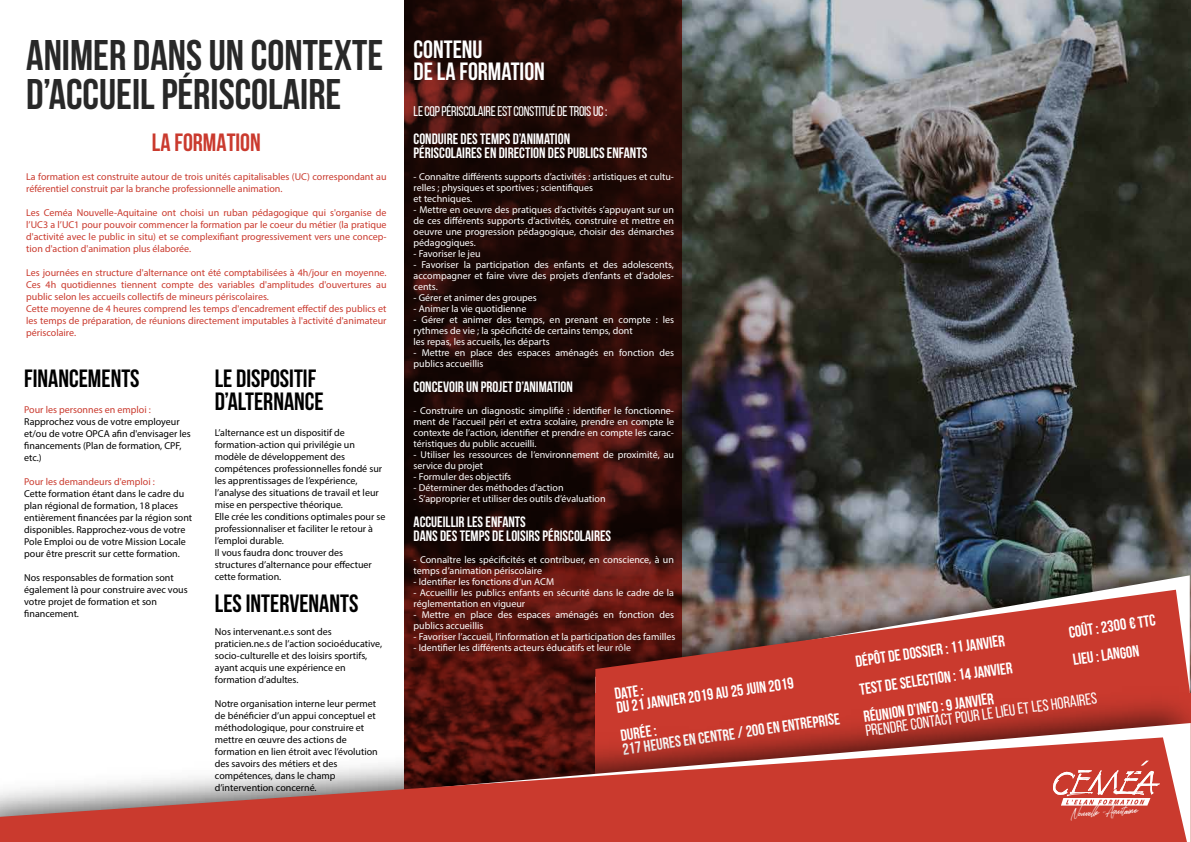
<style>
.page{position:relative;width:1191px;height:842px;background:#fff}
.page>*{position:absolute;margin:0;border:0;box-sizing:border-box;transform-origin:0 0}
.t1{font:700 42.9px/39.6px "Bebas Neue";color:#282828}
.t2{font:700 25px/23px "Bebas Neue";color:#000}
.t3{font:700 25px/22px "Bebas Neue";color:#fff}
.t4{font:700 25px "Bebas Neue";color:#ca3a2e}
.t5{font:700 16px/13.8px "Bebas Neue";color:#fff}
.t6{font:16px "Bebas Neue";color:#fff}
.t7{font:700 15px/14px "Bebas Neue";color:#fff}
.t8{font:14px "Bebas Neue";letter-spacing:-.02em;color:#fff}
.t9{font:italic 13.4px "Brownhill Script";color:#fff}
.t10{font:10px/11px "Myriad Pro";color:#fff}
.t11{font:10px/12px "Myriad Pro";color:#000}
.t12{font:10px/12px "Myriad Pro";color:#ca3a2e}
</style>
<div class="page">
<img style="left:681px;top:12px;width:510px;height:528px">
<svg style="left:404px;top:0;width:277px;height:675px;background:#250a07"></svg>
<img style="left:496px;top:540px;width:695px;height:135px">
<svg style="left:595px;top:575px;width:594px;height:15px;background:#726260"></svg>
<svg style="left:595px;top:590px;width:594px;height:85px;background:#a44a41"></svg>
<img style="left:404px;top:675px;width:787px;height:167px">
<svg style="left:404px;top:723px;width:786px;height:119px;background:#a1443c"></svg>
<svg style="left:0;top:737px;width:1187px;height:105px;fill:#ca3a2e"></svg>
<svg style="left:1052px;top:760px;width:108px;height:46px"></svg>
<img style="left:496px;top:0;width:695px;height:12px">
<h1 class="t1" style="left:26px;top:34px;width:358px">ANIMER DANS UN CONTEXTE<br>D’ACCUEIL PÉRISCOLAIRE</h1>
<h2 class="t4" style="left:152px;top:128px;width:110px">LA FORMATION</h2>
<p class="t12" style="left:26px;top:170px;width:362px">La formation est construite autour de trois unités capitalisables (UC) correspondant au référentiel construit par la branche professionnelle animation.</p>
<p class="t12" style="left:26px;top:206px;width:362px;text-align:justify">Les Ceméa Nouvelle-Aquitaine ont choisi un ruban pédagogique qui s'organise de l’UC3 a l’UC1 pour pouvoir commencer la formation par le coeur du métier (la pratique d'activité avec le public in situ) et se complexifiant progressivement vers une concep&shy;tion d'action d'animation plus élaborée.</p>
<p class="t12" style="left:26px;top:266px;width:362px">Les journées en structure d'alternance ont été comptabilisées à 4h/jour en moyenne.<br>Ces 4h quotidiennes tiennent compte des variables d'amplitudes d'ouvertures au public selon les accueils collectifs de mineurs périscolaires.<br>Cette moyenne de 4 heures comprend les temps d'encadrement effectif des publics et les temps de préparation, de réunions directement imputables à l'activité d'animateur périscolaire.</p>
<h2 class="t2" style="left:24px;top:367px;width:117px">FINANCEMENTS</h2>
<p class="t12" style="left:24px;top:404px;width:128px">Pour les personnes en emploi :</p>
<p class="t11" style="left:24px;top:416px;width:168px">Rapprochez vous de votre employeur et/ou de votre OPCA afin d'envisager les financements (Plan de formation, CPF, etc.)</p>
<p class="t12" style="left:24px;top:476px;width:132px">Pour les demandeurs d'emploi :</p>
<p class="t11" style="left:24px;top:488px;width:170px">Cette formation étant dans le cadre du plan régional de formation, 18 places entièrement financées par la région sont disponibles. Rapprochez-vous de votre Pole Emploi ou de votre Mission Locale pour être prescrit sur cette formation.</p>
<p class="t11" style="left:24px;top:572px;width:165px">Nos responsables de formation sont également là pour construire avec vous votre projet de formation et son financement.</p>
<h2 class="t2" style="left:215px;top:367px;width:111px">LE DISPOSITIF<br>D’ALTERNANCE</h2>
<p class="t11" style="left:215px;top:427px;width:172px">L’alternance est un dispositif de formation-action qui privilégie un modèle de développement des compétences professionnelles fondé sur les apprentissages de l’expérience, l’analyse des situations de travail et leur mise en perspective théorique.<br>Elle crée les conditions optimales pour se professionnaliser et faciliter le retour à l’emploi durable.<br>Il vous faudra donc trouver des structures d’alternance pour effectuer cette formation.</p>
<h2 class="t2" style="left:215px;top:591px;width:145px">LES INTERVENANTS</h2>
<p class="t11" style="left:215px;top:625px;width:169px">Nos intervenant.e.s sont des praticien.ne.s de l’action socioéducative, socio-culturelle et des loisirs sportifs, ayant acquis une expérience en formation d’adultes.</p>
<p class="t11" style="left:215px;top:697px;width:164px">Notre organisation interne leur permet de bénéficier d’un appui conceptuel et méthodologique, pour construire et mettre en œuvre des actions de formation en lien étroit avec l’évolution des savoirs des métiers et des compétences, dans le champ d’intervention concerné.</p>
<h2 class="t3" style="left:413px;top:38px;width:133px">CONTENU<br>DE LA FORMATION</h2>
<h3 class="t8" style="left:413px;top:105px;width:195px">LE CQP PÉRISCOLAIRE EST CONSTITUÉ DE TROIS UC :</h3>
<h3 class="t7" style="left:413px;top:132px;width:235px">CONDUIRE DES TEMPS D’ANIMATION<br>PÉRISCOLAIRES EN DIRECTION DES PUBLICS ENFANTS</h3>
<p class="t10" style="left:413px;top:171px;width:262px">- Connaître différents supports d’activités : artistiques et cultu&shy;relles ; physiques et sportives ; scientifiques<br>et techniques.</p>
<p class="t10" style="left:413px;top:204px;width:262px;text-align:justify">- Mettre en oeuvre des pratiques d’activités s’appuyant sur un de ces différents supports d’activités, construire et mettre en oeuvre une progression pédagogique, choisir des démarches pédagogiques.</p>
<p class="t10" style="left:413px;top:248px;width:68px">- Favoriser le jeu</p>
<p class="t10" style="left:413px;top:259px;width:262px;text-align:justify">- Favoriser la participation des enfants et des adolescents, accompagner et faire vivre des projets d’enfants et d’adoles&shy;cents.</p>
<p class="t10" style="left:413px;top:292px;width:125px">- Gérer et animer des groupes</p>
<p class="t10" style="left:413px;top:303px;width:114px">- Animer la vie quotidienne</p>
<p class="t10" style="left:413px;top:314px;width:262px">- Gérer et animer des temps, en prenant en compte : les rythmes de vie ; la spécificité de certains temps, dont<br>les repas, les accueils, les départs</p>
<p class="t10" style="left:413px;top:347px;width:262px">- Mettre en place des espaces aménagés en fonction des publics accueillis</p>
<h3 class="t7" style="left:413px;top:380px;width:161px">CONCEVOIR UN PROJET D’ANIMATION</h3>
<p class="t10" style="left:413px;top:405px;width:262px;text-align:justify">- Construire un diagnostic simplifié : identifier le fonctionne&shy;ment de l’accueil péri et extra scolaire, prendre en compte le contexte de l’action, identifier et prendre en compte les carac&shy;téristiques du public accueilli.</p>
<p class="t10" style="left:413px;top:449px;width:262px">- Utiliser les ressources de l’environnement de proximité, au service du projet</p>
<p class="t10" style="left:413px;top:471px;width:99px">- Formuler des objectifs</p>
<p class="t10" style="left:413px;top:482px;width:151px">- Déterminer des méthodes d’action</p>
<p class="t10" style="left:413px;top:493px;width:193px">- S’approprier et utiliser des outils d’évaluation</p>
<h3 class="t7" style="left:413px;top:515px;width:199px">ACCUEILLIR LES ENFANTS<br>DANS DES TEMPS DE LOISIRS PÉRISCOLAIRES</h3>
<p class="t10" style="left:413px;top:554px;width:262px">- Connaître les spécificités et contribuer, en conscience, à un temps d’animation périscolaire</p>
<p class="t10" style="left:413px;top:576px;width:142px">- Identifier les fonctions d’un ACM</p>
<p class="t10" style="left:413px;top:587px;width:262px">- Accueillir les publics enfants en sécurité dans le cadre de la réglementation en vigueur</p>
<p class="t10" style="left:413px;top:609px;width:262px">- Mettre en place des espaces aménagés en fonction des publics accueillis</p>
<p class="t10" style="left:413px;top:631px;width:263px">- Favoriser l’accueil, l’information et la participation des familles</p>
<p class="t10" style="left:413px;top:642px;width:219px">- Identifier les différents acteurs éducatifs et leur rôle</p>
<h3 class="t5" style="left:613px;top:687px;width:180px;rotate:-8deg">DATE :<br>DU 21 JANVIER 2019 AU 25 JUIN 2019</h3>
<h3 class="t5" style="left:619px;top:728px;width:221px;rotate:-8deg">DURÉE :<br>217 HEURES EN CENTRE / 200 EN ENTREPRISE</h3>
<h3 class="t5" style="left:1068px;top:625px;width:89px;rotate:-8deg">COÛT : 2300 € TTC</h3>
<h3 class="t5" style="left:854px;top:654px;width:152px;rotate:-8deg">DÉPÔT DE DOSSIER : 11 JANVIER</h3>
<h3 class="t5" style="left:1072px;top:653px;width:68px;rotate:-8deg">LIEU : LANGON</h3>
<h3 class="t5" style="left:857px;top:675px;width:156px;line-height:28px;rotate:-8deg">TEST DE SELECTION : 14 JANVIER<br>RÉUNION D’INFO : 9 JANVIER</h3>
<h3 class="t6" style="left:864px;top:722px;width:235px;rotate:-8deg">PRENDRE CONTACT POUR LE LIEU ET LES HORAIRES</h3>
<h3 class="t9" style="left:1071px;top:805px;width:68px;rotate:-3deg">Nouvelle -Aquitaine</h3>
</div>
